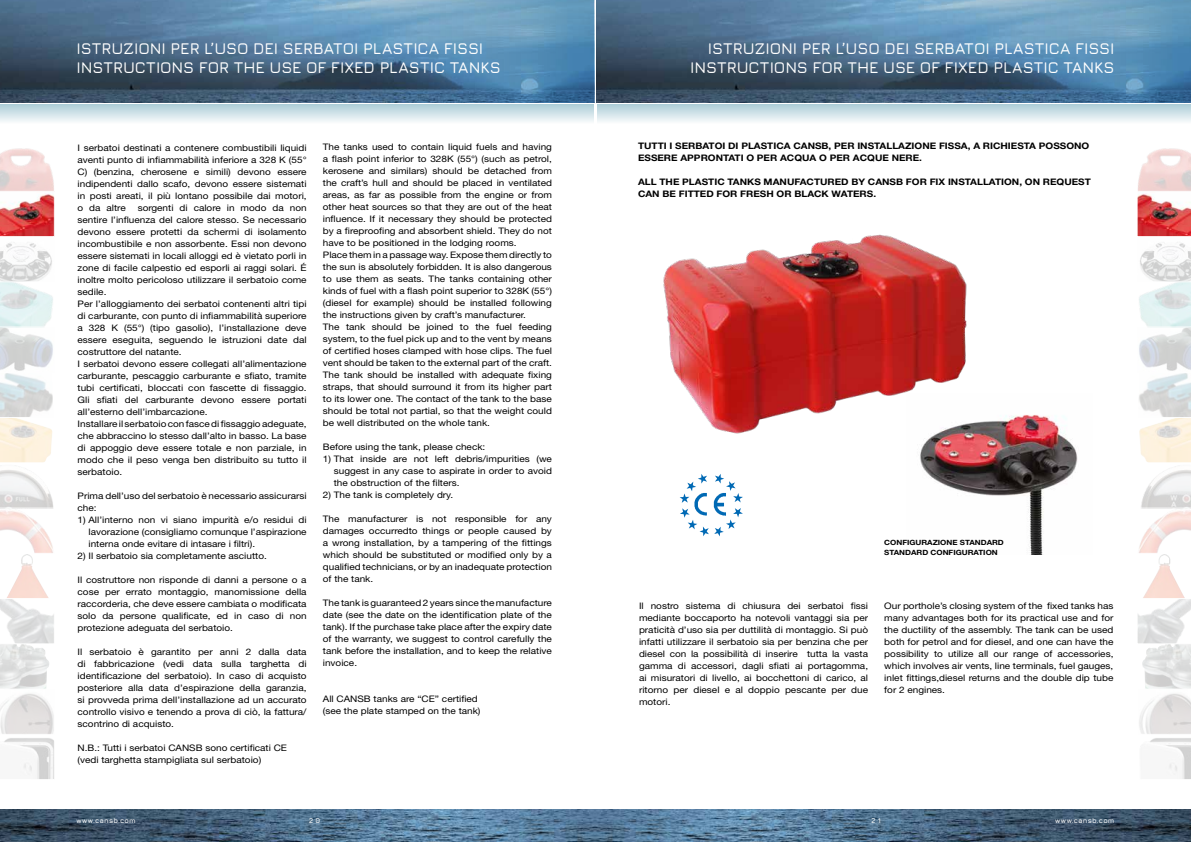
<style>
.page{position:relative;width:1191px;height:842px;background:#fff}
.page>*{position:absolute;margin:0;border:0;box-sizing:border-box;transform-origin:0 0}
.t1{font:600 16px/19.2px "Jura";color:#fff;text-align:right}
.t2{font:9px/12px "Helvetica Neue LT Std";color:#000;text-align:justify;scale:1.11 1}
.t3{font:700 9px/12px "Helvetica Neue LT Std";color:#000;scale:1.11 1}
.t4{font:700 7.2px/10px "Helvetica Neue LT Std";color:#000;scale:1.11 1}
.t5{font:700 7px "Jura";letter-spacing:.025em;color:#fff}
</style>
<div class="page">
<svg style="left:1137px;top:148px;width:54px;height:631px"></svg>
<svg style="left:0;top:148px;width:55px;height:631px"></svg>
<img style="left:0;top:810px;width:1191px;height:32px">
<div style="left:0;top:104px;width:594px;height:24px;background:linear-gradient(to bottom,#aeced8,#fff)"></div>
<div style="left:597px;top:104px;width:594px;height:24px;background:linear-gradient(to bottom,#aeced8,#fff)"></div>
<img style="left:597px;top:0;width:594px;height:103px">
<svg style="left:885px;top:0;width:306px;height:102px"></svg>
<img style="left:0;top:0;width:594px;height:103px">
<svg style="left:280px;top:0;width:314px;height:102px"></svg>
<img style="left:920px;top:415px;width:158px;height:140px">
<svg style="left:679px;top:474px;width:64px;height:62px"></svg>
<img style="left:663px;top:234px;width:313px;height:209px">
<h1 class="t1" style="left:77px;top:38px;width:425px;text-align:left">ISTRUZIONI PER L’USO DEI SERBATOI PLASTICA FISSI<br>INSTRUCTIONS FOR THE USE OF FIXED PLASTIC TANKS</h1>
<p class="t2" style="left:78px;top:141px;width:208px">I serbatoi destinati a contenere combustibili liquidi aventi punto di infiammabilità inferiore a 328 K (55° C) (benzina, cherosene e simili) devono essere indipendenti dallo scafo, devono essere sistemati in posti areati, il più lontano possibile dai motori, o da altre</p>
<p class="t2" style="left:78px;top:201px;width:208px;text-align:left;text-indent:60px">sorgenti di calore in modo da non sentire l’influenza del calore stesso. Se necessario devono essere protetti da schermi di isolamento incombustibile e non assorbente. Essi non devono essere sistemati in locali alloggi ed è vietato porli in zone di facile calpestio ed esporli ai raggi solari. É inoltre molto pericoloso utilizzare il serbatoio come sedile.<br>Per l’alloggiamento dei serbatoi contenenti altri tipi di carburante, con punto di infiammabilità superiore a 328 K (55°) (tipo gasolio), l’installazione deve essere eseguita, seguendo le istruzioni date dal costruttore del natante.<br>I serbatoi devono essere collegati all’alimentazione carburante, pescaggio carburante e sfiato, tramite tubi certificati, bloccati con fascette di fissaggio.<br>Gli sfiati del carburante devono essere portati all’esterno dell’imbarcazione.<br>Installare il serbatoio con fasce di fissaggio adeguate, che abbraccino lo stesso dall’alto in basso. La base di appoggio deve essere totale e non parziale, in modo che il peso venga ben distribuito su tutto il serbatoio.</p>
<p class="t2" style="left:78px;top:489px;width:208px">Prima dell’uso del serbatoio è necessario assicurarsi che:</p>
<p class="t2" style="left:88px;top:513px;width:198px;text-indent:-11px">1) All’interno non vi siano impurità e/o residui di lavorazione (consigliamo comunque l’aspirazione interna onde evitare di intasare i filtri).</p>
<p class="t2" style="left:78px;top:549px;width:172px">2) Il serbatoio sia completamente asciutto.</p>
<p class="t2" style="left:78px;top:573px;width:208px">Il costruttore non risponde di danni a persone o a cose per errato montaggio, manomissione della raccorderia, che deve essere cambiata o modificata solo da persone qualificate, ed in caso di non protezione adeguata del serbatoio.</p>
<p class="t2" style="left:78px;top:645px;width:208px">Il serbatoio è garantito per anni 2 dalla data di fabbricazione (vedi data sulla targhetta di identificazione del serbatoio). In caso di acquisto posteriore alla data d’espirazione della garanzia, si provveda prima dell’installazione ad un accurato controllo visivo e tenendo a prova di ciò, la fattura/ scontrino di acquisto.</p>
<p class="t2" style="left:78px;top:741px;width:190px">N.B.: Tutti i serbatoi CANSB sono certificati CE (vedi targhetta stampigliata sul serbatoio)</p>
<p class="t2" style="left:323px;top:141px;width:208px;text-align:left">The tanks used to contain liquid fuels and having a flash point inferior to 328K (55°) (such as petrol, kerosene and similars) should be detached from the craft’s hull and should be placed in ventilated areas, as far as possible from the engine or from other heat sources so that they are out of the heat influence. If it necessary they should be protected by a fireproofing and absorbent shield. They do not have to be positioned in the lodging rooms.<br>Place them in a passage way. Expose them directly to the sun is absolutely forbidden. It is also dangerous to use them as seats. The tanks containing other kinds of fuel with a flash point superior to 328K (55°) (diesel for example) should be installed following the instructions given by craft’s manufacturer.<br>The tank should be joined to the fuel feeding system, to the fuel pick up and to the vent by means of certified hoses clamped with hose clips. The fuel vent should be taken to the external part of the craft.<br>The tank should be installed with adequate fixing straps, that should surround it from its higher part to its lower one. The contact of the tank to the base should be total not partial, so that the weight could be well distributed on the whole tank.</p>
<p class="t2" style="left:323px;top:441px;width:148px">Before using the tank, please check:</p>
<p class="t2" style="left:334px;top:453px;width:198px;text-indent:-11px">1) That inside are not left debris/impurities (we suggest in any case to aspirate in order to avoid the obstruction of the filters.</p>
<p class="t2" style="left:323px;top:489px;width:119px">2) The tank is completely dry.</p>
<p class="t2" style="left:323px;top:513px;width:208px">The manufacturer is not responsible for any damages occurredto things or people caused by a wrong installation, by a tampering of the fittings which should be substituted or modified only by a qualified technicians, or by an inadequate protection of the tank.</p>
<p class="t2" style="left:323px;top:597px;width:208px">The tank is guaranteed 2 years since the manufacture date (see the date on the identification plate of the tank). If the purchase take place after the expiry date of the warranty, we suggest to control carefully the tank before the installation, and to keep the relative invoice.</p>
<p class="t2" style="left:323px;top:693px;width:144px">All CANSB tanks are “CE” certified (see the plate stamped on the tank)</p>
<h1 class="t1" style="left:690px;top:38px;width:425px">ISTRUZIONI PER L’USO DEI SERBATOI PLASTICA FISSI<br>INSTRUCTIONS FOR THE USE OF FIXED PLASTIC TANKS</h1>
<p class="t3" style="left:638px;top:139px;width:408px">TUTTI I SERBATOI DI PLASTICA CANSB, PER INSTALLAZIONE FISSA, A RICHIESTA POSSONO<br>ESSERE APPRONTATI O PER ACQUA O PER ACQUE NERE.</p>
<p class="t3" style="left:638px;top:175px;width:409px">ALL THE PLASTIC TANKS MANUFACTURED BY CANSB FOR FIX INSTALLATION, ON REQUEST<br>CAN BE FITTED FOR FRESH OR BLACK WATERS.</p>
<p class="t4" style="left:884px;top:537px;width:109px">CONFIGURAZIONE STANDARD<br>STANDARD CONFIGURATION</p>
<p class="t2" style="left:639px;top:600px;width:208px">Il nostro sistema di chiusura dei serbatoi fissi mediante boccaporto ha notevoli vantaggi sia per praticità d’uso sia per duttilità di montaggio. Si può infatti utilizzare il serbatoio sia per benzina che per diesel con la possibilità di inserire tutta la vasta gamma di accessori, dagli sfiati ai portagomma, ai misuratori di livello, ai bocchettoni di carico, al ritorno per diesel e al doppio pescante per due motori.</p>
<p class="t2" style="left:884px;top:600px;width:208px">Our porthole’s closing system of the fixed tanks has many advantages both for its practical use and for the ductility of the assembly. The tank can be used both for petrol and for diesel, and one can have the possibility to utilize all our range of accessories, which involves air vents, line terminals, fuel gauges, inlet fittings,diesel returns and the double dip tube for 2 engines.</p>
<p class="t5" style="left:76px;top:815px;width:61px">www.cansb.com</p>
<p class="t5" style="left:309px;top:815px;width:13px">2 0</p>
<p class="t5" style="left:871px;top:815px;width:11px">2 1</p>
<p class="t5" style="left:1055px;top:815px;width:61px">www.cansb.com</p>
</div>
